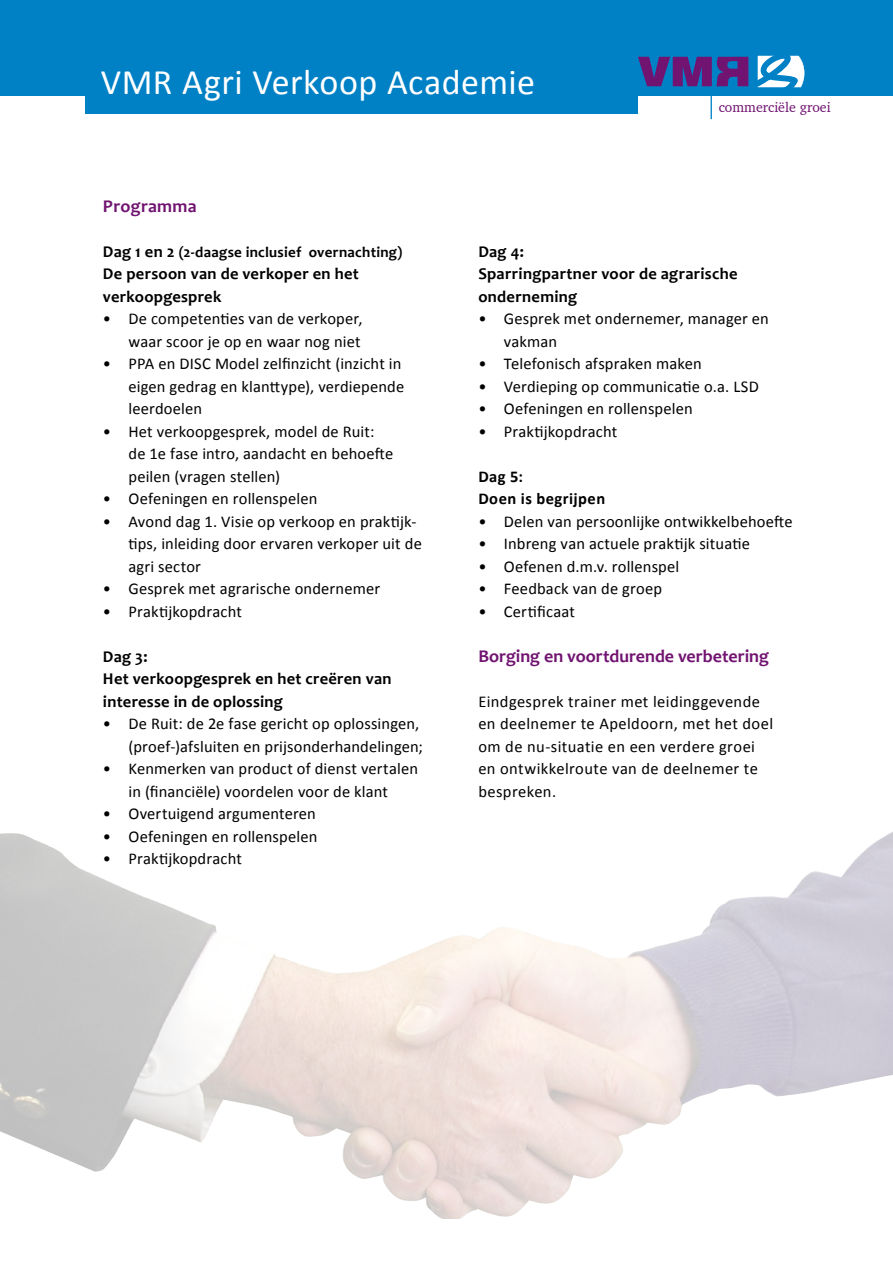
<style>
.page{position:relative;width:893px;height:1263px;background:#fff}
.page>*{position:absolute;margin:0;border:0;box-sizing:border-box;transform-origin:0 0}
.t1{font:36px "Calibri";letter-spacing:.01em;color:#fff}
.t2{font:700 18px "Candara";color:#711471}
.t3{font:16.5px/22.5px "Calibri";letter-spacing:.01em;color:#000}
.t4{font:700 16.5px/22.5px "Candara";letter-spacing:.015em;color:#000}
.t5{font:700 16.5px/22.5px "Calibri";letter-spacing:.03em;color:#000}
.t6{font:700 15px "Candara";letter-spacing:.02em;color:#000}
.t7{font:13.95px "Charter IT Cby BT";color:#711471}
.s1{font-size:16.5px}
</style>
<div class="page">
<div style="left:0;top:0;width:893px;height:95px;background:#0081c6"></div>
<div style="left:85px;top:45px;width:553px;height:69px;background:#0081c6"></div>
<img style="left:0;top:833px;width:878px;height:385px">
<svg style="left:638px;top:55px;width:167px;height:64px"></svg>
<h1 class="t1" style="left:101px;top:59px;width:435px">VMR Agri Verkoop Academie</h1>
<p class="t7" style="left:719px;top:98px;width:113px">commerciële groei</p>
<p class="t2" style="left:103px;top:194px;width:95px">Programma</p>
<p class="t6" style="left:103px;top:242px;width:301px"><span class="s1">Dag 1 en 2</span> (2-daagse inclusief overnachting)</p>
<p class="t4" style="left:103px;top:262px;width:257px">De persoon van de verkoper en het verkoopgesprek</p>
<p class="t3" style="left:103px;top:307px;width:261px;text-align:right">• De competenties van de verkoper, waar scoor je op en waar nog niet</p>
<p class="t3" style="left:128px;top:352px;width:277px;text-indent:-26px">• PPA en DISC Model zelfinzicht (inzicht in eigen gedrag en klanttype), verdiepende leerdoelen</p>
<p class="t3" style="left:128px;top:420px;width:266px;text-indent:-26px">• Het verkoopgesprek, model de Ruit: de 1e fase intro, aandacht en behoefte peilen (vragen stellen)</p>
<p class="t3" style="left:103px;top:487px;width:216px">• Oefeningen en rollenspelen</p>
<p class="t3" style="left:128px;top:510px;width:295px;text-indent:-26px">• Avond dag 1. Visie op verkoop en praktijk&shy;tips, inleiding door ervaren verkoper uit de agri sector</p>
<p class="t3" style="left:103px;top:577px;width:279px">• Gesprek met agrarische ondernemer</p>
<p class="t3" style="left:103px;top:600px;width:140px">• Praktijkopdracht</p>
<p class="t4" style="left:103px;top:645px;width:290px">Dag 3:<br>Het verkoopgesprek en het creëren van interesse in de oplossing</p>
<p class="t3" style="left:103px;top:712px;width:321px;text-align:right">• De Ruit: de 2e fase gericht op oplossingen, (proef-)afsluiten en prijsonderhandelingen;</p>
<p class="t3" style="left:103px;top:757px;width:317px;text-align:center">• Kenmerken van product of dienst vertalen in (financiële) voordelen voor de klant</p>
<p class="t3" style="left:103px;top:802px;width:214px">• Overtuigend argumenteren</p>
<p class="t3" style="left:103px;top:825px;width:216px">• Oefeningen en rollenspelen</p>
<p class="t3" style="left:103px;top:847px;width:140px">• Praktijkopdracht</p>
<p class="t4" style="left:478px;top:240px;width:261px">Dag 4:<br>Sparringpartner voor de agrarische onderneming</p>
<p class="t3" style="left:504px;top:307px;width:267px;text-indent:-26px">• Gesprek met ondernemer, manager en vakman</p>
<p class="t3" style="left:478px;top:352px;width:225px">• Telefonisch afspraken maken</p>
<p class="t3" style="left:478px;top:375px;width:282px">• Verdieping op communicatie o.a. LSD</p>
<p class="t3" style="left:478px;top:397px;width:216px">• Oefeningen en rollenspelen</p>
<p class="t3" style="left:478px;top:420px;width:140px">• Praktijkopdracht</p>
<p class="t5" style="left:478px;top:465px;width:128px">Dag 5:<br>Doen is begrijpen</p>
<p class="t3" style="left:478px;top:510px;width:316px">• Delen van persoonlijke ontwikkelbehoefte</p>
<p class="t3" style="left:478px;top:532px;width:273px">• Inbreng van actuele praktijk situatie</p>
<p class="t3" style="left:478px;top:555px;width:202px">• Oefenen d.m.v. rollenspel</p>
<p class="t3" style="left:478px;top:577px;width:185px">• Feedback van de groep</p>
<p class="t3" style="left:478px;top:600px;width:98px">• Certificaat</p>
<p class="t2" style="left:478px;top:644px;width:292px">Borging en voortdurende verbetering</p>
<p class="t3" style="left:478px;top:690px;width:296px">Eindgesprek trainer met leidinggevende en deelnemer te Apeldoorn, met het doel om de nu-situatie en een verdere groei en ontwikkelroute van de deelnemer te bespreken.</p>
</div>
